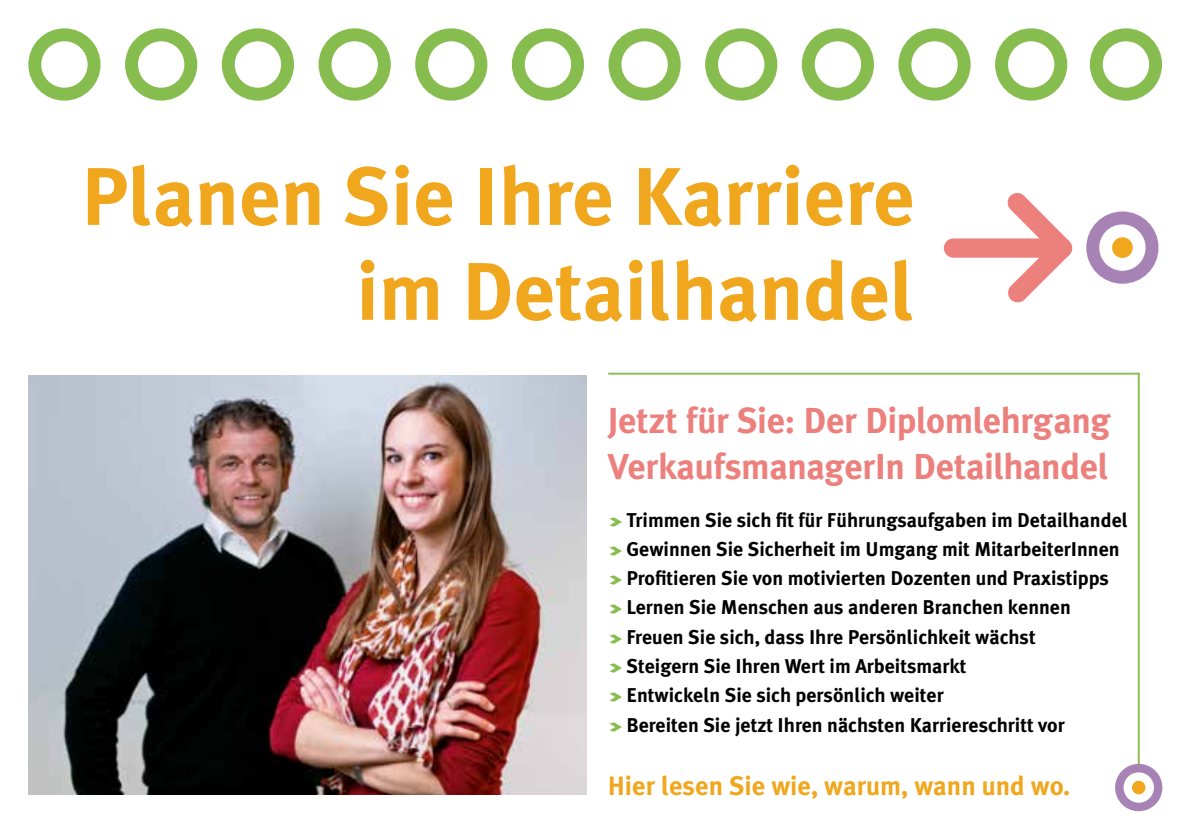
<style>
.page{position:relative;width:1191px;height:840px;background:#fff}
.page>*{position:absolute;margin:0;border:0;box-sizing:border-box;transform-origin:0 0}
.t1{font:700 81.6px/94.8px "Meta Plus";color:#f0a71e;text-align:right}
.t2{font:700 36px/45.4px "Meta Plus";letter-spacing:-.01em;color:#ec807d}
.t3{font:700 26.6px "Meta Plus";color:#f0a71e}
.t4{font:700 20px/29.2px "Meta Plus";color:#000}
.s1{color:#87bc4e}
</style>
<div class="page">
<svg style="left:125px;top:28px;width:943px;height:73px"></svg>
<div style="left:28px;top:28px;width:72px;height:72px;border:13px solid #87bc4e;border-radius:50%"></div>
<div style="left:1086px;top:211px;width:72px;height:72px;border:13px solid #a782b5;border-radius:50%"></div>
<div style="left:1112px;top:237px;width:20px;height:21px;background:#f0a71e;border-radius:50%"></div>
<div style="left:944px;top:238px;width:128px;height:19px;background:#ec807d;border-radius:10px"></div>
<svg style="left:1006px;top:193px;width:66px;height:110px"></svg>
<hr style="left:608px;top:372px;width:531px;height:2px;background:#87bc4e">
<img style="left:28px;top:375px;width:558px;height:419px">
<hr style="left:1137px;top:372px;width:2px;height:397px;background:#87bc4e">
<div style="left:1115px;top:763px;width:47px;height:47px;border:8px solid #a782b5;border-radius:50%"></div>
<div style="left:1132px;top:780px;width:13px;height:13px;background:#f0a71e;border-radius:50%"></div>
<div style="left:1089px;top:28px;width:73px;height:72px;border:13px solid #87bc4e;border-radius:50%"></div>
<h1 class="t1" style="left:81px;top:149px;width:835px">Planen Sie Ihre Karriere im Detailhandel</h1>
<h2 class="t2" style="left:607px;top:397px;width:504px">Jetzt für Sie: Der Diplomlehrgang<br>VerkaufsmanagerIn Detailhandel</h2>
<p class="t4" style="left:607px;top:504px;width:521px"><span class="s1">›</span>Trimmen Sie sich fit für Führungsaufgaben im Detailhandel <span class="s1">›</span>Gewinnen Sie Sicherheit im Umgang mit MitarbeiterInnen <span class="s1">›</span>Profitieren Sie von motivierten Dozenten und Praxistipps <span class="s1">›</span>Lernen Sie Menschen aus anderen Branchen kennen <span class="s1">›</span>Freuen Sie sich, dass Ihre Persönlichkeit wächst <span class="s1">›</span>Steigern Sie Ihren Wert im Arbeitsmarkt<br><span class="s1">›</span>Entwickeln Sie sich persönlich weiter<br><span class="s1">›</span>Bereiten Sie jetzt Ihren nächsten Karriereschritt vor</p>
<h3 class="t3" style="left:607px;top:769px;width:464px">Hier lesen Sie wie, warum, wann und wo.</h3>
</div>
